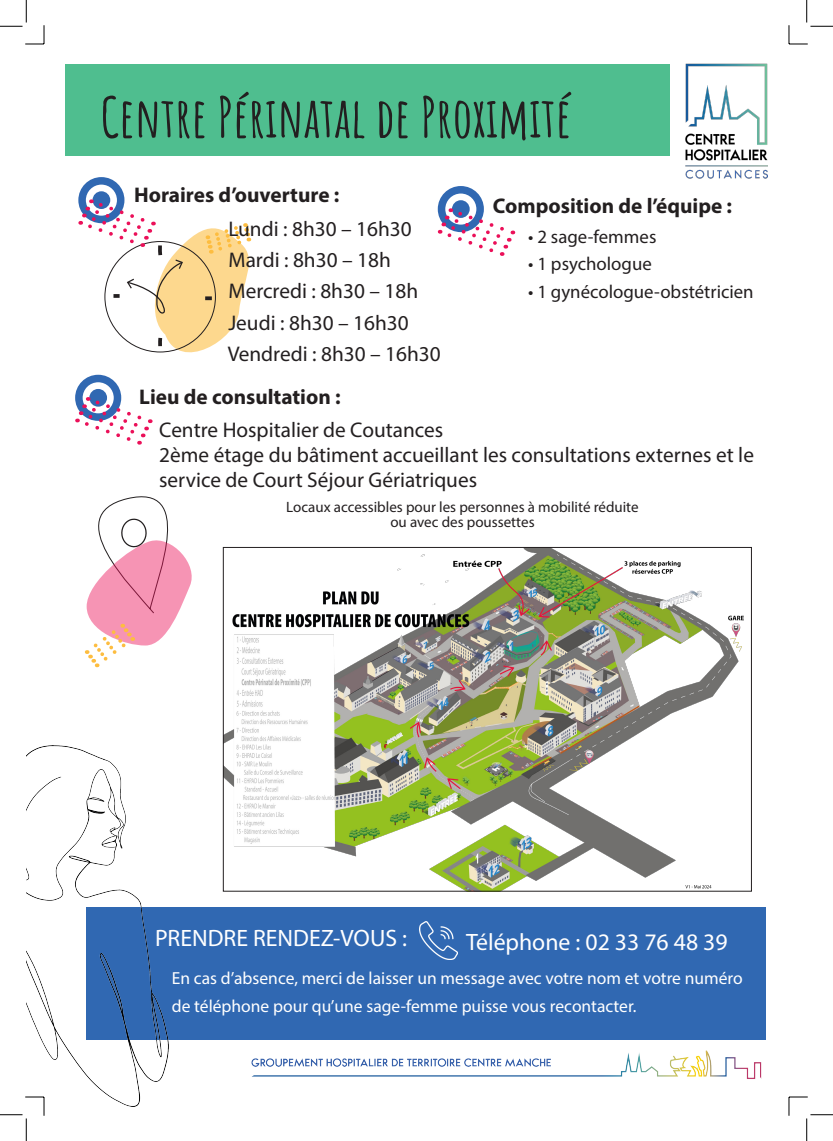
<style>
.page{position:relative;width:833px;height:1141px;background:#fff}
.page>*{position:absolute;margin:0;border:0;box-sizing:border-box;transform-origin:0 0}
.t1{font:700 55px "Amatic SC";color:#231f20}
.t2{font:23.75px "Myriad Pro";color:#fff}
.t3{font:21.25px/25px "Myriad Pro";color:#231f20}
.t4{font:700 21.25px "Myriad Pro";color:#231f20}
.t5{font:18.75px "Myriad Pro";color:#231f20}
.t6{font:17.5px/27.5px "Myriad Pro";color:#fff}
.t7{font:15px "Myriad Pro";color:#231f20}
</style>
<div class="page">
<div style="left:65px;top:64px;width:604px;height:91px;background:#4fbe8f"></div>
<img style="left:685px;top:63px;width:82px;height:115px">
<div style="left:87px;top:907px;width:678px;height:132px;background:#3068b2"></div>
<img style="left:230px;top:1035px;width:536px;height:44px">
<div style="left:78px;top:177px;width:46px;height:46px;border:8px solid #3068b2;border-radius:50%"></div>
<div style="left:92px;top:191px;width:18px;height:18px;background:#3068b2;border-radius:50%"></div>
<div style="left:75px;top:375px;width:46px;height:46px;border:8px solid #3068b2;border-radius:50%"></div>
<div style="left:89px;top:389px;width:18px;height:17px;background:#3068b2;border-radius:50%"></div>
<svg style="left:77px;top:396px;width:74px;height:48px"></svg>
<div style="left:437px;top:186px;width:46px;height:46px;border:8px solid #3068b2;border-radius:50%"></div>
<div style="left:451px;top:200px;width:18px;height:18px;background:#3068b2;border-radius:50%"></div>
<svg style="left:439px;top:207px;width:74px;height:49px"></svg>
<img style="left:26px;top:745px;width:142px;height:360px">
<img style="left:419px;top:921px;width:38px;height:38px">
<img style="left:225px;top:549px;width:519px;height:340px">
<svg style="left:80px;top:198px;width:172px;height:155px"></svg>
<svg style="left:84px;top:496px;width:108px;height:171px"></svg>
<svg style="left:0;top:0;width:45px;height:45px"></svg>
<svg style="left:0;top:1096px;width:45px;height:44px"></svg>
<svg style="left:788px;top:0;width:44px;height:45px"></svg>
<svg style="left:788px;top:1096px;width:44px;height:44px"></svg>
<p class="t1" style="left:101px;top:75px;width:472px">Centre Périnatal de Proximité</p>
<p class="t4" style="left:134px;top:181px;width:207px">Horaires d’ouverture :</p>
<p class="t3" style="left:228px;top:216px;width:185px">Lundi : 8h30 – 16h30</p>
<p class="t3" style="left:228px;top:247px;width:164px">Mardi : 8h30 – 18h</p>
<p class="t3" style="left:228px;top:278px;width:191px">Mercredi : 8h30 – 18h</p>
<p class="t3" style="left:228px;top:309px;width:182px">Jeudi : 8h30 – 16h30</p>
<p class="t3" style="left:227px;top:341px;width:214px">Vendredi : 8h30 – 16h30</p>
<p class="t4" style="left:139px;top:382px;width:203px">Lieu de consultation :</p>
<p class="t4" style="left:492px;top:192px;width:241px">Composition de l’équipe :</p>
<p class="t5" style="left:527px;top:225px;width:130px">• 2 sage-femmes</p>
<p class="t5" style="left:527px;top:252px;width:125px">• 1 psychologue</p>
<p class="t5" style="left:527px;top:280px;width:227px">• 1 gynécologue-obstétricien</p>
<p class="t3" style="left:159px;top:416px;width:285px">Centre Hospitalier de Coutances</p>
<p class="t3" style="left:159px;top:441px;width:596px">2ème étage du bâtiment accueillant les consultations externes et le service de Court Séjour Gériatriques</p>
<p class="t7" style="left:286px;top:497px;width:353px">Locaux accessibles pour les personnes à mobilité réduite</p>
<p class="t7" style="left:390px;top:512px;width:146px">ou avec des poussettes</p>
<p class="t2" style="left:155px;top:922px;width:253px">PRENDRE RENDEZ-VOUS :</p>
<p class="t2" style="left:465px;top:926px;width:263px">Téléphone : 02 33 76 48 39</p>
<p class="t6" style="left:172px;top:964px;width:572px">En cas d’absence, merci de laisser un message avec votre nom et votre numéro de téléphone pour qu’une sage-femme puisse vous recontacter.</p>
</div>
